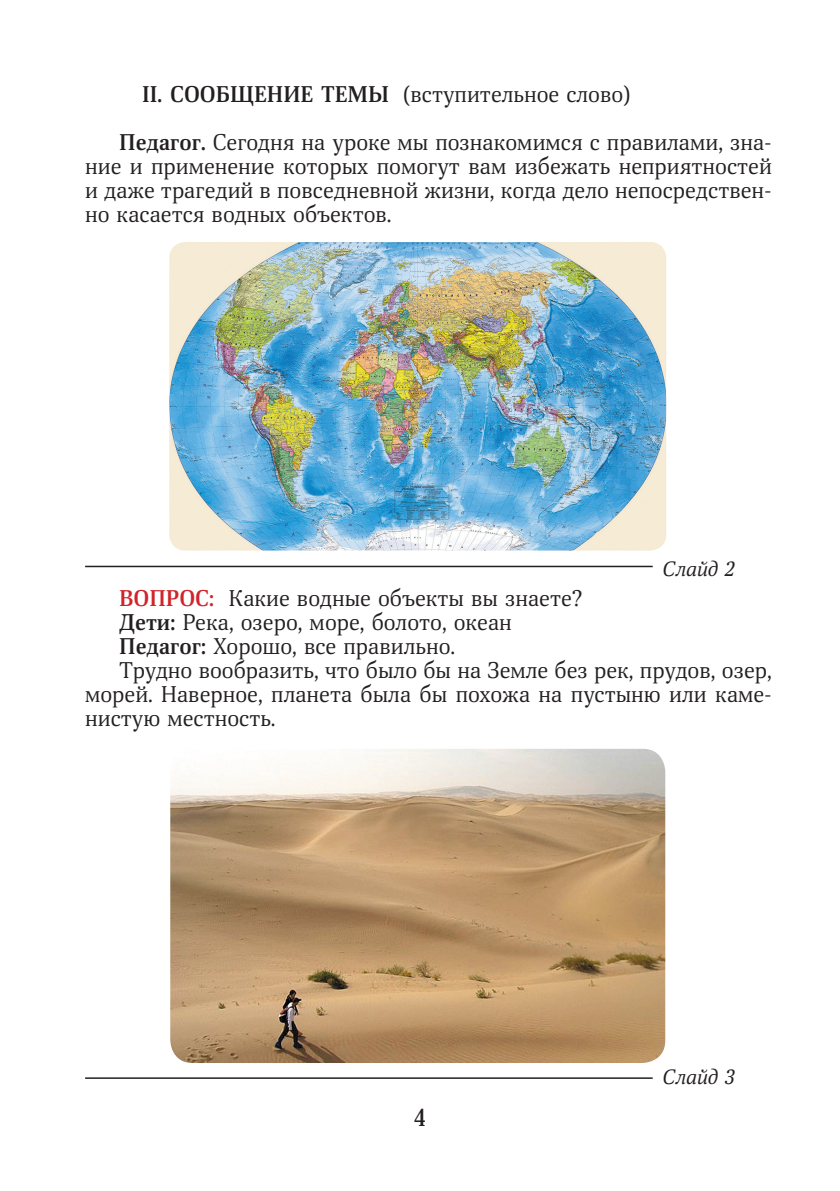
<style>
.page{position:relative;width:840px;height:1191px;background:#fff}
.page>*{position:absolute;margin:0;border:0;box-sizing:border-box;transform-origin:0 0}
.t1{font:500 24px "Scientia";color:#231f20}
.Текст{font:22px/24px "Scientia";color:#231f20;text-align:justify}
.подпись_слайда{font:italic 20px "Scientia";color:#231f20}
.s1{font-weight:700}
.s2{font-weight:700;color:#d1232a}
</style>
<div class="page">
<img style="left:169px;top:242px;width:496px;height:308px">
<img style="left:170px;top:749px;width:495px;height:314px">
<hr style="left:85px;top:566px;width:567px;height:1px;background:#231f20">
<hr style="left:85px;top:1077px;width:567px;height:1px;background:#231f20">
<p class="Текст" style="left:142px;top:83px;width:489px"><span class="s1">II. СООБЩЕНИЕ ТЕМЫ</span> (вступительное слово)</p>
<p class="Текст" style="left:85px;top:131px;width:687px;text-indent:34px"><span class="s1">Педагог.</span> Сегодня на уроке мы познакомимся с правилами, зна&shy;ние и применение которых помогут вам избежать неприятностей и даже трагедий в повседневной жизни, когда дело непосредствен&shy;но касается водных объектов.</p>
<p class="подпись_слайда" style="left:662px;top:556px;width:73px">Слайд 2</p>
<p class="Текст" style="left:119px;top:587px;width:465px"><span class="s2">ВОПРОС:</span> Какие водные объекты вы знаете?</p>
<p class="Текст" style="left:119px;top:611px;width:394px"><span class="s1">Дети:</span> Река, озеро, море, болото, океан</p>
<p class="Текст" style="left:119px;top:635px;width:337px"><span class="s1">Педагог:</span> Хорошо, все правильно.</p>
<p class="Текст" style="left:85px;top:659px;width:687px;text-indent:34px">Трудно вообразить, что было бы на Земле без рек, прудов, озер, морей. Наверное, планета была бы похожа на пустыню или каме&shy;нистую местность.</p>
<p class="t1" style="left:413px;top:1101px;width:14px">4</p>
<p class="подпись_слайда" style="left:662px;top:1064px;width:73px">Слайд 3</p>
</div>
